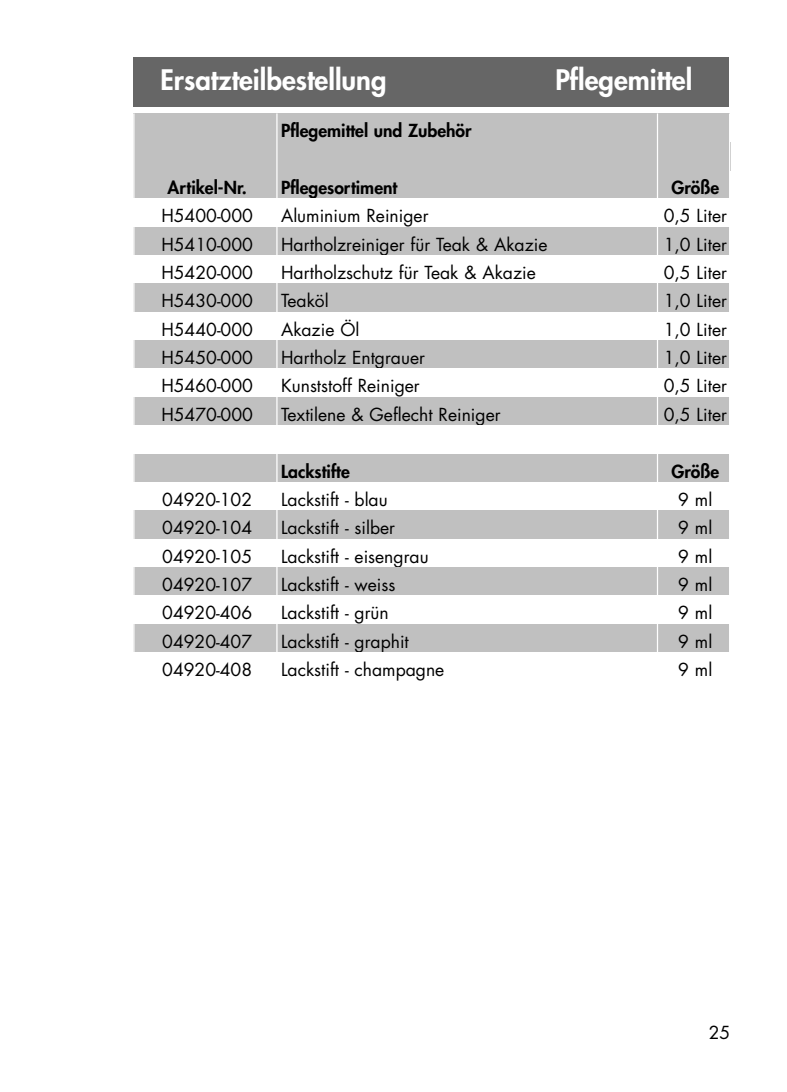
<style>
.page{position:relative;width:787px;height:1092px;background:#fff}
.page>*{position:absolute;margin:0;border:0;box-sizing:border-box;transform-origin:0 0}
.t1{font:800 27.5px "Futura CE";color:#fff}
.t2{font:17.5px "Futura CE";color:#000}
.t3{font:800 17.5px "Futura CE";color:#000}
</style>
<div class="page">
<div style="left:133px;top:57px;width:595px;height:49px;background:#666"></div>
<div style="left:133px;top:113px;width:524px;height:29px;background:#c0c0c0"></div>
<div style="left:657px;top:113px;width:73px;height:29px;background:#c0c0c0"></div>
<div style="left:133px;top:142px;width:597px;height:28px;background:#c0c0c0"></div>
<div style="left:133px;top:170px;width:144px;height:28px;background:#c0c0c0"></div>
<div style="left:277px;top:170px;width:380px;height:28px;background:#c0c0c0"></div>
<div style="left:657px;top:170px;width:73px;height:28px;background:#c0c0c0"></div>
<div style="left:133px;top:227px;width:144px;height:28px;background:#c0c0c0"></div>
<div style="left:277px;top:227px;width:380px;height:28px;background:#c0c0c0"></div>
<div style="left:657px;top:227px;width:73px;height:28px;background:#c0c0c0"></div>
<div style="left:133px;top:283px;width:144px;height:29px;background:#c0c0c0"></div>
<div style="left:277px;top:283px;width:380px;height:29px;background:#c0c0c0"></div>
<div style="left:657px;top:283px;width:73px;height:29px;background:#c0c0c0"></div>
<div style="left:133px;top:340px;width:144px;height:29px;background:#c0c0c0"></div>
<div style="left:277px;top:340px;width:380px;height:29px;background:#c0c0c0"></div>
<div style="left:657px;top:340px;width:73px;height:29px;background:#c0c0c0"></div>
<div style="left:133px;top:397px;width:144px;height:28px;background:#c0c0c0"></div>
<div style="left:277px;top:397px;width:380px;height:28px;background:#c0c0c0"></div>
<div style="left:657px;top:397px;width:73px;height:28px;background:#c0c0c0"></div>
<div style="left:133px;top:454px;width:524px;height:28px;background:#c0c0c0"></div>
<div style="left:657px;top:454px;width:73px;height:28px;background:#c0c0c0"></div>
<div style="left:133px;top:510px;width:144px;height:29px;background:#c0c0c0"></div>
<div style="left:277px;top:510px;width:380px;height:29px;background:#c0c0c0"></div>
<div style="left:657px;top:510px;width:73px;height:29px;background:#c0c0c0"></div>
<div style="left:133px;top:567px;width:144px;height:28px;background:#c0c0c0"></div>
<div style="left:277px;top:567px;width:380px;height:28px;background:#c0c0c0"></div>
<div style="left:657px;top:567px;width:73px;height:28px;background:#c0c0c0"></div>
<div style="left:133px;top:624px;width:144px;height:28px;background:#c0c0c0"></div>
<div style="left:277px;top:624px;width:380px;height:28px;background:#c0c0c0"></div>
<div style="left:657px;top:624px;width:73px;height:28px;background:#c0c0c0"></div>
<hr style="left:133px;top:113px;width:1px;height:567px;background:#fff">
<hr style="left:276px;top:113px;width:1px;height:567px;background:#fff">
<hr style="left:657px;top:113px;width:1px;height:567px;background:#fff">
<hr style="left:729px;top:113px;width:1px;height:567px;background:#fff">
<h1 class="t1" style="left:160px;top:66px;width:227px">Ersatzteilbestellung</h1>
<h1 class="t1" style="left:555px;top:66px;width:138px">Pflegemittel</h1>
<p class="t3" style="left:281px;top:122px;width:192px">Pflegemittel und Zubehör</p>
<p class="t3" style="left:168px;top:179px;width:81px">Artikel-Nr.</p>
<p class="t3" style="left:281px;top:179px;width:118px">Pflegesortiment</p>
<p class="t3" style="left:671px;top:179px;width:49px">Größe</p>
<p class="t2" style="left:161px;top:208px;width:93px">H5400-000</p>
<p class="t2" style="left:281px;top:208px;width:149px">Aluminium Reiniger</p>
<p class="t2" style="left:663px;top:208px;width:65px">0,5 Liter</p>
<p class="t2" style="left:161px;top:236px;width:93px">H5410-000</p>
<p class="t2" style="left:281px;top:236px;width:268px">Hartholzreiniger für Teak &amp; Akazie</p>
<p class="t2" style="left:663px;top:236px;width:65px">1,0 Liter</p>
<p class="t2" style="left:161px;top:264px;width:93px">H5420-000</p>
<p class="t2" style="left:281px;top:264px;width:256px">Hartholzschutz für Teak &amp; Akazie</p>
<p class="t2" style="left:663px;top:264px;width:65px">0,5 Liter</p>
<p class="t2" style="left:161px;top:293px;width:93px">H5430-000</p>
<p class="t2" style="left:281px;top:293px;width:49px">Teaköl</p>
<p class="t2" style="left:663px;top:293px;width:65px">1,0 Liter</p>
<p class="t2" style="left:161px;top:321px;width:93px">H5440-000</p>
<p class="t2" style="left:281px;top:321px;width:80px">Akazie Öl</p>
<p class="t2" style="left:663px;top:321px;width:65px">1,0 Liter</p>
<p class="t2" style="left:161px;top:349px;width:93px">H5450-000</p>
<p class="t2" style="left:281px;top:349px;width:145px">Hartholz Entgrauer</p>
<p class="t2" style="left:663px;top:349px;width:65px">1,0 Liter</p>
<p class="t2" style="left:161px;top:378px;width:93px">H5460-000</p>
<p class="t2" style="left:281px;top:378px;width:140px">Kunststoff Reiniger</p>
<p class="t2" style="left:663px;top:378px;width:65px">0,5 Liter</p>
<p class="t2" style="left:161px;top:406px;width:93px">H5470-000</p>
<p class="t2" style="left:281px;top:406px;width:221px">Textilene &amp; Geflecht Reiniger</p>
<p class="t2" style="left:663px;top:406px;width:65px">0,5 Liter</p>
<p class="t3" style="left:281px;top:462px;width:70px">Lackstifte</p>
<p class="t3" style="left:671px;top:462px;width:49px">Größe</p>
<p class="t2" style="left:162px;top:491px;width:91px">04920-102</p>
<p class="t2" style="left:281px;top:491px;width:108px">Lackstift - blau</p>
<p class="t2" style="left:678px;top:491px;width:36px">9 ml</p>
<p class="t2" style="left:162px;top:520px;width:91px">04920-104</p>
<p class="t2" style="left:281px;top:520px;width:116px">Lackstift - silber</p>
<p class="t2" style="left:678px;top:520px;width:36px">9 ml</p>
<p class="t2" style="left:162px;top:548px;width:91px">04920-105</p>
<p class="t2" style="left:281px;top:548px;width:149px">Lackstift - eisengrau</p>
<p class="t2" style="left:678px;top:548px;width:36px">9 ml</p>
<p class="t2" style="left:162px;top:576px;width:91px">04920-107</p>
<p class="t2" style="left:281px;top:576px;width:116px">Lackstift - weiss</p>
<p class="t2" style="left:678px;top:576px;width:36px">9 ml</p>
<p class="t2" style="left:162px;top:605px;width:91px">04920-406</p>
<p class="t2" style="left:281px;top:605px;width:109px">Lackstift - grün</p>
<p class="t2" style="left:678px;top:605px;width:36px">9 ml</p>
<p class="t2" style="left:162px;top:633px;width:91px">04920-407</p>
<p class="t2" style="left:281px;top:633px;width:129px">Lackstift - graphit</p>
<p class="t2" style="left:678px;top:633px;width:36px">9 ml</p>
<p class="t2" style="left:162px;top:661px;width:91px">04920-408</p>
<p class="t2" style="left:281px;top:661px;width:165px">Lackstift - champagne</p>
<p class="t2" style="left:678px;top:661px;width:36px">9 ml</p>
<p class="t2" style="left:708px;top:1024px;width:23px">25</p>
</div>
